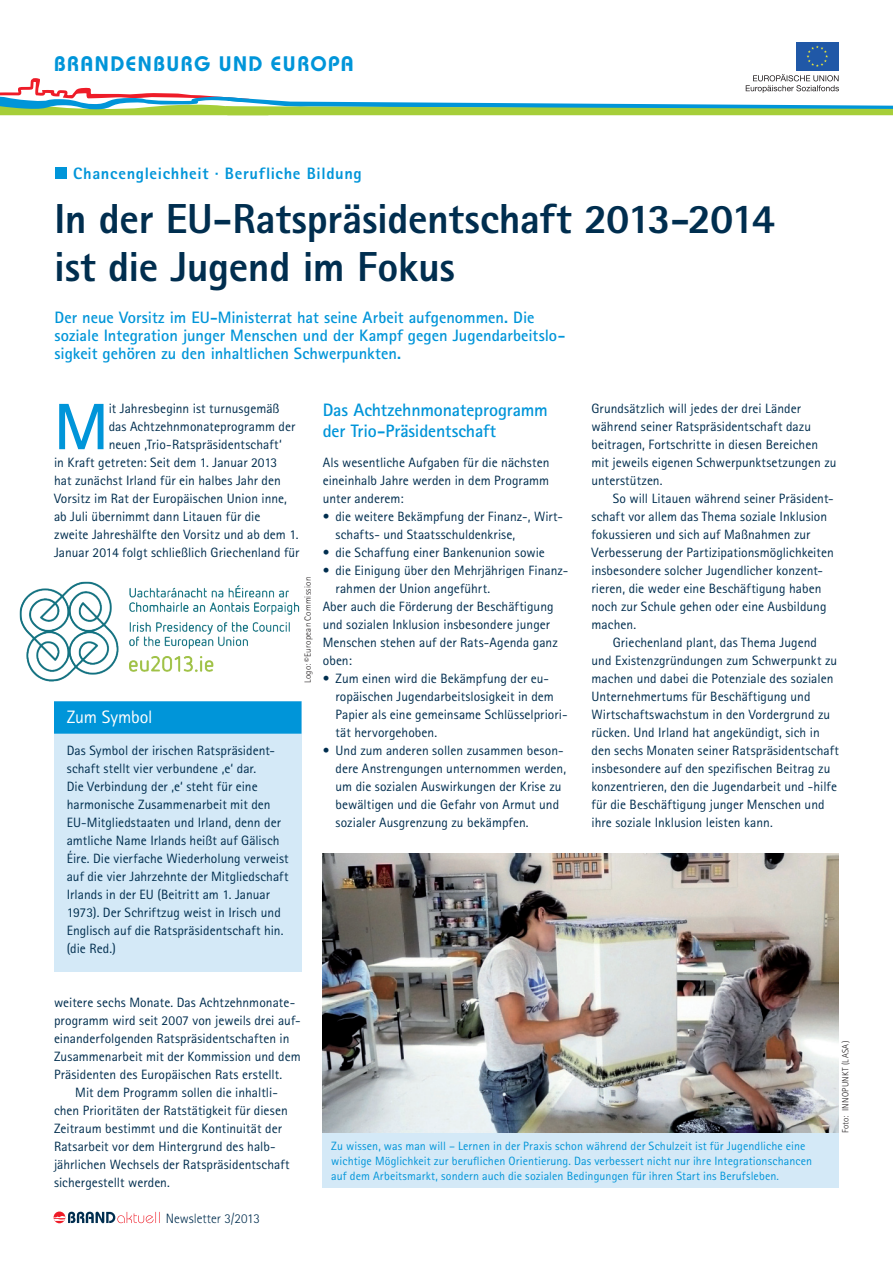
<style>
.page{position:relative;width:893px;height:1263px;background:#fff}
.page>*{position:absolute;margin:0;border:0;box-sizing:border-box;transform-origin:0 0}
.t1{font:700 65.7px "Agfa Rotis Sans Serif";color:#0095d9}
.t2{font:800 42px/48px "Agfa Rotis Sans Serif";letter-spacing:-.01em;color:#002e4f}
.t3{font:600 21px "Bauhaus";letter-spacing:.07em;color:#0095d9}
.t4{font:700 18px/21px "Agfa Rotis Sans Serif";letter-spacing:-.01em;color:#0095d9}
.t5{font:18px "Agfa Rotis Sans Serif";letter-spacing:-.01em;color:#fff}
.t6{font:700 16.5px/18px "Agfa Rotis Sans Serif";color:#0095d9}
.t7{font:800 16.5px "Agfa Rotis Sans Serif";letter-spacing:.04em;color:#0095d9}
.t8{font:13.5px/18px "Agfa Rotis Sans Serif";letter-spacing:.005em;color:#002e4f}
.t9{font:300 13.5px "Agfa Rotis Sans Serif";color:#002e4f}
.t10{font:12px/15px "Agfa Rotis Sans Serif";letter-spacing:.005em;color:#0095d9}
.t11{font:300 9px "Agfa Rotis Sans Serif";letter-spacing:.025em;color:#231f20}
</style>
<div class="page">
<div style="left:796px;top:42px;width:43px;height:29px;background:#2058a7"></div>
<svg style="left:807px;top:46px;width:21px;height:21px"></svg>
<svg style="left:0;top:74px;width:893px;height:41px"></svg>
<svg style="left:54px;top:1212px;width:106px;height:11px"></svg>
<div style="left:56px;top:168px;width:11px;height:11px;background:#0095d9"></div>
<img style="left:19px;top:581px;width:281px;height:101px">
<div style="left:54px;top:701px;width:247px;height:270px;background:#d4e9f7"></div>
<div style="left:54px;top:701px;width:247px;height:33px;background:#0095d9"></div>
<img style="left:323px;top:853px;width:516px;height:280px">
<div style="left:323px;top:1133px;width:516px;height:54px;background:#d4e9f7"></div>
<h3 class="t3" style="left:54px;top:51px;width:301px">BRANDENBURG UND EUROPA</h3>
<p class="t7" style="left:73px;top:163px;width:290px">Chancengleichheit · Berufliche Bildung</p>
<h2 class="t2" style="left:54px;top:194px;width:722px">In der EU-Ratspräsidentschaft 2013-2014 ist die Jugend im Fokus</h2>
<p class="t6" style="left:54px;top:308px;width:512px">Der neue Vorsitz im EU-Ministerrat hat seine Arbeit aufgenommen. Die soziale Integration junger Menschen und der Kampf gegen Jugendarbeitslo&shy;sigkeit gehören zu den inhaltlichen Schwerpunkten.</p>
<h1 class="t1" style="left:54px;top:385px;width:56px">M</h1>
<p class="t8" style="left:109px;top:399px;width:172px">it Jahresbeginn ist turnusgemäß</p>
<p class="t8" style="left:109px;top:417px;width:188px">das Achtzehnmonateprogramm der</p>
<p class="t8" style="left:109px;top:435px;width:175px">neuen ‚Trio-Ratspräsidentschaft‘</p>
<p class="t8" style="left:54px;top:453px;width:225px">in Kraft getreten: Seit dem 1. Januar 2013</p>
<p class="t8" style="left:54px;top:471px;width:228px">hat zunächst Irland für ein halbes Jahr den</p>
<p class="t8" style="left:54px;top:489px;width:235px">Vorsitz im Rat der Europäischen Union inne,</p>
<p class="t8" style="left:54px;top:507px;width:208px">ab Juli übernimmt dann Litauen für die</p>
<p class="t8" style="left:54px;top:525px;width:246px">zweite Jahreshälfte den Vorsitz und ab dem 1.</p>
<p class="t8" style="left:54px;top:543px;width:247px">Januar 2014 folgt schließlich Griechenland für</p>
<h3 class="t5" style="left:67px;top:707px;width:87px">Zum Symbol</h3>
<p class="t8" style="left:67px;top:741px;width:223px">Das Symbol der irischen Ratspräsident&shy;schaft stellt vier verbundene ‚e‘ dar.<br>Die Verbindung der ‚e‘ steht für eine harmonische Zusammenarbeit mit den EU-Mitgliedstaaten und Irland, denn der amtliche Name Irlands heißt auf Gälisch Éire. Die vierfache Wiederholung verweist auf die vier Jahrzehnte der Mitgliedschaft Irlands in der EU (Beitritt am 1. Januar 1973). Der Schriftzug weist in Irisch und Englisch auf die Ratspräsidentschaft hin. (die Red.)</p>
<p class="t11" style="left:303px;top:683px;width:108px;rotate:-90deg">Logo: ©European Commission</p>
<h3 class="t4" style="left:323px;top:399px;width:227px">Das Achtzehnmonateprogramm der Trio-Präsidentschaft</h3>
<p class="t8" style="left:323px;top:453px;width:228px;text-align:justify">Als wesentliche Aufgaben für die nächsten eineinhalb Jahre werden in dem Programm unter anderem:</p>
<p class="t8" style="left:335px;top:507px;width:229px;text-indent:-13px">• die weitere Bekämpfung der Finanz-, Wirt&shy;schafts- und Staatsschuldenkrise,</p>
<p class="t8" style="left:323px;top:543px;width:224px">• die Schaffung einer Bankenunion sowie</p>
<p class="t8" style="left:323px;top:561px;width:247px">• die Einigung über den Mehrjährigen Finanz-</p>
<p class="t8" style="left:335px;top:579px;width:156px">rahmen der Union angeführt.</p>
<p class="t8" style="left:323px;top:597px;width:232px">Aber auch die Förderung der Beschäftigung</p>
<p class="t8" style="left:323px;top:615px;width:229px">und sozialen Inklusion insbesondere junger</p>
<p class="t8" style="left:323px;top:633px;width:237px">Menschen stehen auf der Rats-Agenda ganz</p>
<p class="t8" style="left:323px;top:651px;width:31px">oben:</p>
<p class="t8" style="left:335px;top:669px;width:234px;text-indent:-13px">• Zum einen wird die Bekämpfung der eu&shy;ropäischen Jugendarbeitslosigkeit in dem Papier als eine gemeinsame Schlüsselpriori&shy;tät hervorgehoben.</p>
<p class="t8" style="left:335px;top:741px;width:232px;text-indent:-13px">• Und zum anderen sollen zusammen beson&shy;dere Anstrengungen unternommen werden, um die sozialen Auswirkungen der Krise zu bewältigen und die Gefahr von Armut und sozialer Ausgrenzung zu bekämpfen.</p>
<p class="t8" style="left:591px;top:399px;width:247px">Grundsätzlich will jedes der drei Länder während seiner Ratspräsidentschaft dazu beitragen, Fortschritte in diesen Bereichen mit jeweils eigenen Schwerpunktsetzungen zu unterstützen.</p>
<p class="t8" style="left:591px;top:489px;width:244px;text-indent:21px">So will Litauen während seiner Präsident&shy;schaft vor allem das Thema soziale Inklusion fokussieren und sich auf Maßnahmen zur Verbesserung der Partizipationsmöglichkeiten insbesondere solcher Jugendlicher konzent&shy;rieren, die weder eine Beschäftigung haben noch zur Schule gehen oder eine Ausbildung machen.</p>
<p class="t8" style="left:591px;top:633px;width:249px;text-indent:21px">Griechenland plant, das Thema Jugend und Existenzgründungen zum Schwerpunkt zu machen und dabei die Potenziale des sozialen Unternehmertums für Beschäftigung und Wirtschaftswachstum in den Vordergrund zu rücken. Und Irland hat angekündigt, sich in den sechs Monaten seiner Ratspräsidentschaft insbesondere auf den spezifischen Beitrag zu konzentrieren, den die Jugendarbeit und -hilfe für die Beschäftigung junger Menschen und ihre soziale Inklusion leisten kann.</p>
<p class="t8" style="left:54px;top:993px;width:243px">weitere sechs Monate. Das Achtzehnmonate-</p>
<p class="t8" style="left:54px;top:1011px;width:248px">programm wird seit 2007 von jeweils drei auf-</p>
<p class="t8" style="left:54px;top:1029px;width:237px">einanderfolgenden Ratspräsidentschaften in</p>
<p class="t8" style="left:54px;top:1047px;width:248px">Zusammenarbeit mit der Kommission und dem</p>
<p class="t8" style="left:54px;top:1065px;width:230px">Präsidenten des Europäischen Rats erstellt.</p>
<p class="t8" style="left:75px;top:1083px;width:204px">Mit dem Programm sollen die inhaltli-</p>
<p class="t8" style="left:54px;top:1101px;width:235px">chen Prioritäten der Ratstätigkeit für diesen</p>
<p class="t8" style="left:54px;top:1119px;width:229px">Zeitraum bestimmt und die Kontinuität der</p>
<p class="t8" style="left:54px;top:1137px;width:223px">Ratsarbeit vor dem Hintergrund des halb-</p>
<p class="t8" style="left:54px;top:1155px;width:237px">jährlichen Wechsels der Ratspräsidentschaft</p>
<p class="t8" style="left:54px;top:1173px;width:117px">sichergestellt werden.</p>
<p class="t9" style="left:166px;top:1211px;width:96px">Newsletter 3/2013</p>
<p class="t10" style="left:331px;top:1138px;width:482px">Zu wissen, was man will – Lernen in der Praxis schon während der Schulzeit ist für Jugendliche eine wichtige Möglichkeit zur beruflichen Orientierung. Das verbessert nicht nur ihre Integrationschancen auf dem Arbeitsmarkt, sondern auch die sozialen Bedingungen für ihren Start ins Berufsleben.</p>
<p class="t11" style="left:840px;top:1133px;width:94px;rotate:-90deg">Foto: INNOPUNKT (LASA)</p>
</div>
